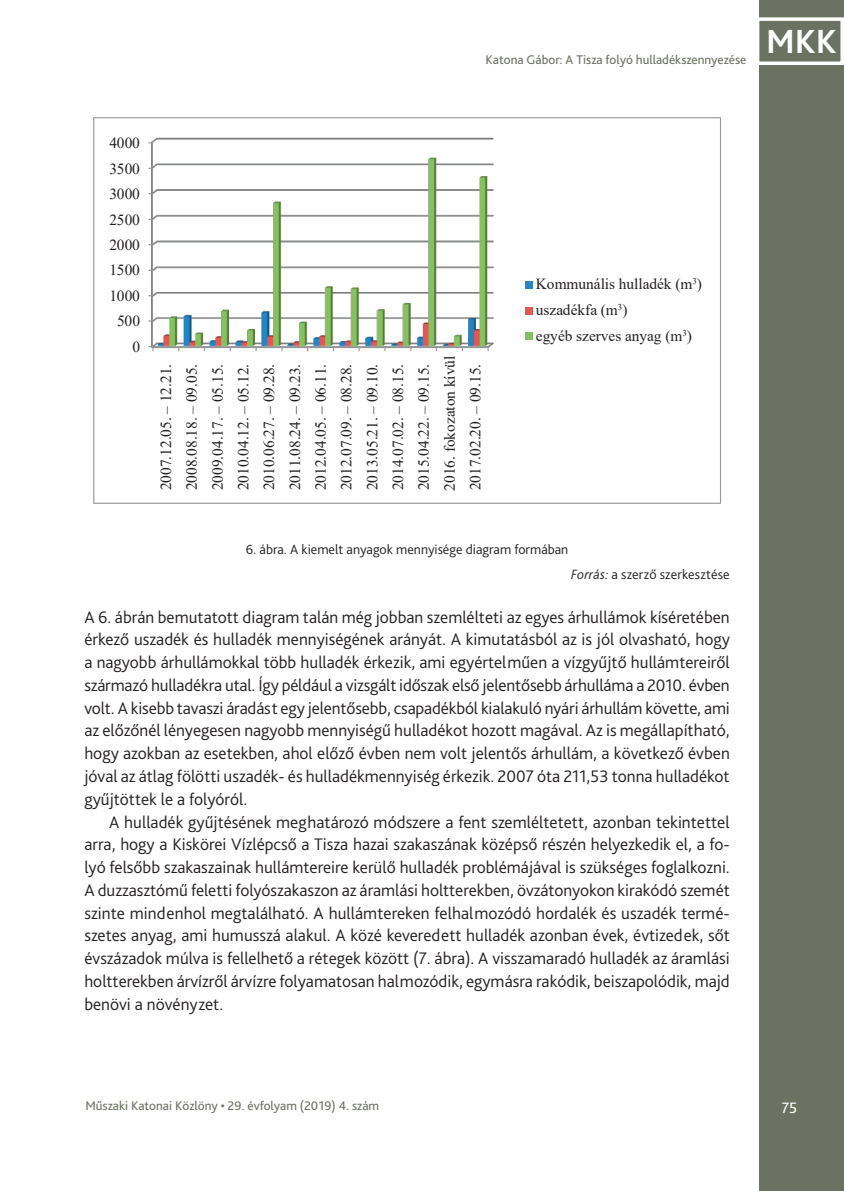
<style>
.page{position:relative;width:844px;height:1191px;background:#fff}
.page>*{position:absolute;margin:0;border:0;box-sizing:border-box;transform-origin:0 0}
.t1{font:700 35px "Bliss Pro";color:#fff}
.Szöveg_1st{font:300 17.5px/22.8px "Bliss Pro";color:#231f20;text-align:justify}
.Szöveg{font:300 17.5px/22.8px "Bliss Pro";color:#231f20;text-align:justify}
.t2{font:15.75px "Bliss Pro";color:#fff}
.t3{font:15.4px/25.7px "Times New Roman";letter-spacing:-.005em;color:#231f20}
.Ábra_címe{font:300 14px "Bliss Pro";letter-spacing:.01em;color:#231f20}
.ábra_forrás{font:300 14px "Bliss Pro";color:#231f20}
.t4{font:13.12px "Bliss Pro";color:#6c7261}
.s1{font-style:italic}
</style>
<div class="page">
<div style="left:759px;top:0;width:84px;height:1191px;background:#6c7261"></div>
<div style="left:755px;top:17px;width:88px;height:48px;border:4px solid #fff"></div>
<img style="left:150px;top:137px;width:344px;height:212px">
<svg style="left:148px;top:346px;width:5px;height:5px"></svg>
<div style="left:525px;top:281px;width:7px;height:7px;background:#2784c1"></div>
<div style="left:525px;top:307px;width:7px;height:7px;background:#e05754"></div>
<div style="left:525px;top:333px;width:7px;height:7px;background:#83c15f"></div>
<p class="t4" style="left:485px;top:51px;width:262px">Katona Gábor: A Tisza folyó hulladékszennyezése</p>
<h1 class="t1" style="left:765px;top:20px;width:72px">MKK</h1>
<p class="t3" style="left:109px;top:130px;width:32px">4000</p>
<p class="t3" style="left:109px;top:155px;width:32px">3500</p>
<p class="t3" style="left:109px;top:180px;width:32px">3000</p>
<p class="t3" style="left:109px;top:206px;width:32px">2500</p>
<p class="t3" style="left:109px;top:231px;width:32px">2000</p>
<p class="t3" style="left:109px;top:257px;width:32px">1500</p>
<p class="t3" style="left:109px;top:282px;width:32px">1000</p>
<p class="t3" style="left:117px;top:308px;width:25px">500</p>
<p class="t3" style="left:132px;top:333px;width:9px">0</p>
<p class="t3" style="left:153px;top:490px;width:136px;rotate:-90deg">2007.12.05. – 12.21.<br>2008.08.18. – 09.05.<br>2009.04.17. – 05.15.<br>2010.04.12. – 05.12.<br>2010.06.27. – 09.28.<br>2011.08.24. – 09.23.<br>2012.04.05. – 06.11.<br>2012.07.09. – 08.28.<br>2013.05.21. – 09.10.<br>2014.07.02. – 08.15.<br>2015.04.22. – 09.15.<br>2016. fokozaton kívül<br>2017.02.20. – 09.15.</p>
<p class="t3" style="left:535px;top:271px;width:167px">Kommunális hulladék (m<sup>3</sup>) uszadékfa (m<sup>3</sup>)<br>egyéb szerves anyag (m<sup>3</sup>)</p>
<p class="Ábra_címe" style="left:246px;top:541px;width:324px">6. ábra. A kiemelt anyagok mennyisége diagram formában</p>
<p class="ábra_forrás" style="left:571px;top:565px;width:160px"><span class="s1">Forrás:</span> a szerző szerkesztése</p>
<p class="Szöveg_1st" style="left:84px;top:605px;width:646px">A 6. ábrán bemutatott diagram talán még jobban szemlélteti az egyes árhullámok kíséretében érkező uszadék és hulladék mennyiségének arányát. A kimutatásból az is jól olvasható, hogy a nagyobb árhullámokkal több hulladék érkezik, ami egyértelműen a vízgyűjtő hullámtereiről származó hulladékra utal. Így például a vizsgált időszak első jelentősebb árhulláma a 2010. évben volt. A kisebb tavaszi áradást egy jelentősebb, csapadékból kialakuló nyári árhullám követte, ami az előzőnél lényegesen nagyobb mennyiségű hulladékot hozott magával. Az is megállapítható, hogy azokban az esetekben, ahol előző évben nem volt jelentős árhullám, a következő évben jóval az átlag fölötti uszadék- és hulladékmennyiség érkezik. 2007 óta 211,53 tonna hulladékot gyűjtöttek le a folyóról.</p>
<p class="Szöveg" style="left:84px;top:810px;width:646px;text-indent:25px">A hulladék gyűjtésének meghatározó módszere a fent szemléltetett, azonban tekintettel arra, hogy a Kiskörei Vízlépcső a Tisza hazai szakaszának középső részén helyezkedik el, a fo&shy;lyó felsőbb szakaszainak hullámtereire kerülő hulladék problémájával is szükséges foglalkozni.<br>A duzzasztómű feletti folyószakaszon az áramlási holtterekben, övzátonyokon kirakódó szemét szinte mindenhol megtalálható. A hullámtereken felhalmozódó hordalék és uszadék termé&shy;szetes anyag, ami humusszá alakul. A közé keveredett hulladék azonban évek, évtizedek, sőt évszázadok múlva is fellelhető a rétegek között (7. ábra). A visszamaradó hulladék az áramlási holtterekben árvízről árvízre folyamatosan halmozódik, egymásra rakódik, beiszapolódik, majd benövi a növényzet.</p>
<p class="t4" style="left:85px;top:1098px;width:295px">Műszaki Katonai Közlöny • 29. évfolyam (2019) 4. szám</p>
<p class="t2" style="left:781px;top:1098px;width:17px">75</p>
</div>
